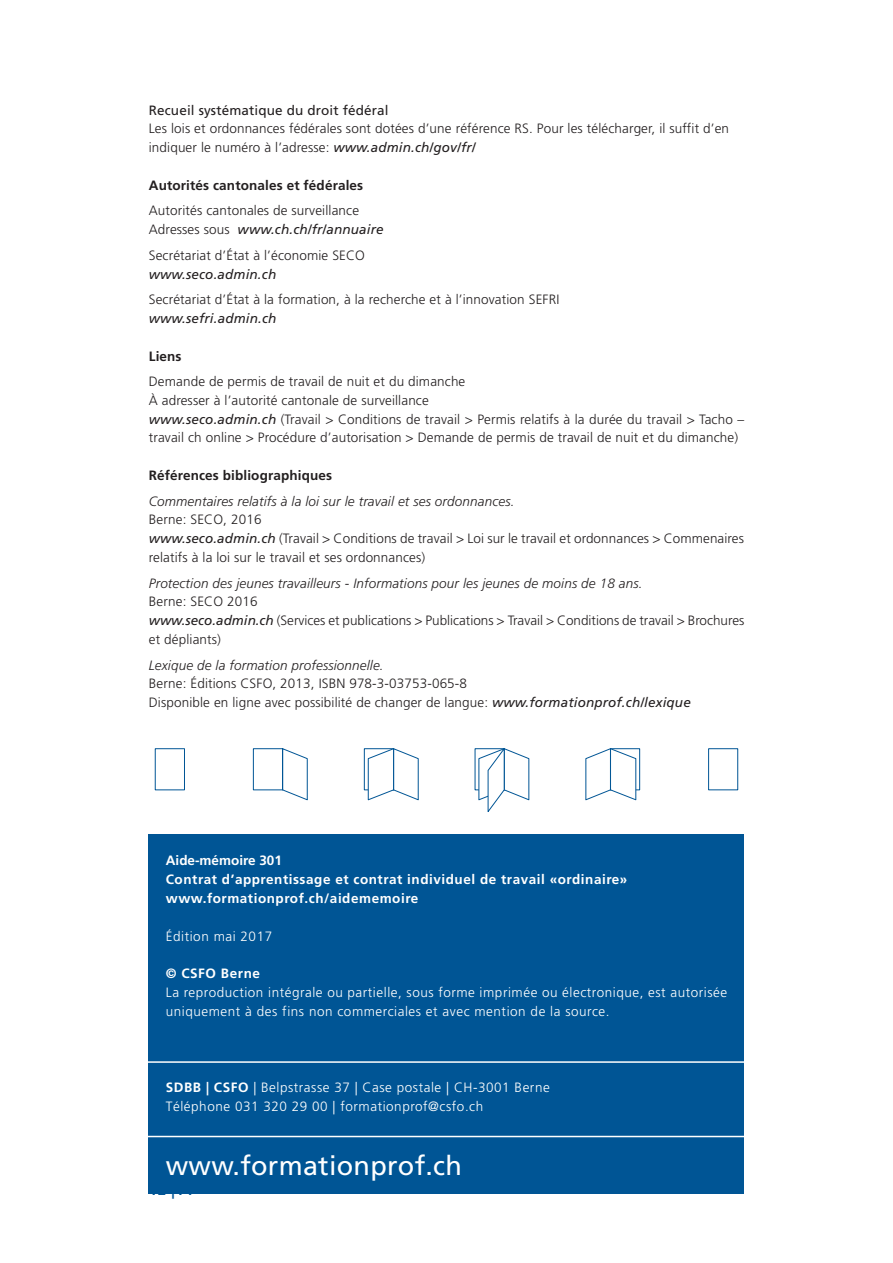
<style>
.page{position:relative;width:893px;height:1263px;background:#fff}
.page>*{position:absolute;margin:0;border:0;box-sizing:border-box;transform-origin:0 0}
.t1{font:27px "Frutiger";letter-spacing:.01em;color:#fff}
.Titel_2{font:700 15px "Frutiger";color:#005595}
.Text{font:300 13.5px/18.9px "Frutiger";letter-spacing:.01em;color:#231f20}
.Titel_3_fett{font:300 13.5px/18.9px "Frutiger";letter-spacing:.04em;color:#fff}
.Text-2{font:italic 300 13.5px "Frutiger";letter-spacing:.01em;color:#231f20}
.TEXT_neu{font:300 13.5px/18.9px "Frutiger";letter-spacing:.01em;color:#231f20}
.Titel_3_fett-2{font:700 13.5px "Frutiger";letter-spacing:.04em;color:#fff}
.titelMerk{font:700 13.5px "Frutiger";letter-spacing:.01em;color:#231f20}
.Text-3{font:italic 13.5px "Frutiger";letter-spacing:.01em;color:#231f20}
.TEXT_neu-2{font:13.5px "Frutiger";letter-spacing:.01em;color:#231f20}
.Link_roman_italic{font:italic 13.5px "Frutiger";letter-spacing:.01em;color:#231f20}
.Titel_3_fett-3{font:700 13.5px "Frutiger";color:#fff}
.s1{font-weight:400;font-style:italic}
.s2{font-weight:300;font-style:normal}
.s3{font-weight:700}
</style>
<div class="page">
<div style="left:149px;top:834px;width:595px;height:360px;background:#005595"></div>
<hr style="left:129px;top:1136px;width:660px;height:1px;background:#fff">
<hr style="left:129px;top:1061px;width:660px;height:2px;background:#fff">
<svg style="left:154px;top:748px;width:265px;height:53px"></svg>
<svg style="left:474px;top:748px;width:56px;height:64px"></svg>
<svg style="left:585px;top:748px;width:55px;height:53px"></svg>
<div style="left:708px;top:748px;width:30px;height:42px;border:1px solid #005595"></div>
<p class="TEXT_neu-2" style="left:149px;top:102px;width:241px">Recueil systématique du droit fédéral</p>
<p class="TEXT_neu" style="left:149px;top:120px;width:582px">Les lois et ordonnances fédérales sont dotées d’une référence RS. Pour les télécharger, il suffit d’en indiquer le numéro à l’adresse: <span class="s1">www.admin.ch/gov/fr/</span></p>
<p class="titelMerk" style="left:149px;top:178px;width:216px">Autorités cantonales et fédérales</p>
<p class="Text" style="left:149px;top:201px;width:212px">Autorités cantonales de surveillance</p>
<p class="Text-3" style="left:149px;top:222px;width:236px"><span class="s2">Adresses sous</span> www.ch.ch/fr/annuaire</p>
<p class="Text" style="left:149px;top:246px;width:218px">Secrétariat d’État à l’économie SECO</p>
<p class="Link_roman_italic" style="left:149px;top:266px;width:129px">www.seco.admin.ch</p>
<p class="Text" style="left:149px;top:290px;width:412px">Secrétariat d’État à la formation, à la recherche et à l’innovation SEFRI</p>
<p class="Text-3" style="left:149px;top:310px;width:129px">www.sefri.admin.ch</p>
<p class="titelMerk" style="left:149px;top:348px;width:34px">Liens</p>
<p class="Text" style="left:149px;top:372px;width:318px">Demande de permis de travail de nuit et du dimanche</p>
<p class="Text" style="left:149px;top:391px;width:282px">À adresser à l’autorité cantonale de surveillance</p>
<p class="Text" style="left:149px;top:410px;width:597px"><span class="s1">www.seco.admin.ch</span> (Travail &gt; Conditions de travail &gt; Permis relatifs à la durée du travail &gt; Tacho – travail ch online &gt; Procédure d’autorisation &gt; Demande de permis de travail de nuit et du dimanche)</p>
<p class="titelMerk" style="left:149px;top:468px;width:185px">Références bibliographiques</p>
<p class="Text-2" style="left:149px;top:493px;width:367px">Commentaires relatifs à la loi sur le travail et ses ordonnances.</p>
<p class="Text" style="left:149px;top:511px;width:114px">Berne: SECO, 2016</p>
<p class="Text" style="left:149px;top:529px;width:597px"><span class="s1">www.seco.admin.ch</span> (Travail &gt; Conditions de travail &gt; Loi sur le travail et ordonnances &gt; Commenaires relatifs à la loi sur le travail et ses ordonnances)</p>
<p class="Text-2" style="left:149px;top:575px;width:495px">Protection des jeunes travailleurs - Informations pour les jeunes de moins de 18 ans.</p>
<p class="Text" style="left:149px;top:592px;width:110px">Berne: SECO 2016</p>
<p class="Text" style="left:149px;top:611px;width:597px"><span class="s1">www.seco.admin.ch</span> (Services et publications &gt; Publications &gt; Travail &gt; Conditions de travail &gt; Brochures et dépliants)</p>
<p class="Text-2" style="left:149px;top:657px;width:236px">Lexique de la formation professionnelle.</p>
<p class="Text" style="left:149px;top:674px;width:320px">Berne: Éditions CSFO, 2013, ISBN 978-3-03753-065-8</p>
<p class="Text" style="left:149px;top:693px;width:543px">Disponible en ligne avec possibilité de changer de langue: <span class="s1">www.formationprof.ch/lexique</span></p>
<p class="Titel_3_fett-3" style="left:166px;top:852px;width:118px">Aide-mémoire 301</p>
<p class="Titel_3_fett-2" style="left:166px;top:871px;width:463px">Contrat d’apprentissage et contrat individuel de travail «ordinaire»</p>
<p class="Titel_3_fett-2" style="left:166px;top:890px;width:254px">www.formationprof.ch/aidememoire</p>
<p class="Titel_3_fett" style="left:166px;top:927px;width:108px">Édition mai 2017</p>
<p class="Titel_3_fett-2" style="left:166px;top:965px;width:96px">© CSFO Berne</p>
<p class="Titel_3_fett" style="left:166px;top:983px;width:563px">La reproduction intégrale ou partielle, sous forme imprimée ou électronique, est autorisée uniquement à des fins non commerciales et avec mention de la source.</p>
<p class="Titel_3_fett" style="left:166px;top:1078px;width:386px"><span class="s3">SDBB | CSFO</span> | Belpstrasse 37 | Case postale | CH-3001 Berne<br>Téléphone 031 320 29 00 | formationprof@csfo.ch</p>
<h1 class="t1" style="left:166px;top:1150px;width:298px">www.formationprof.ch</h1>
<p class="Titel_2" style="left:149px;top:1181px;width:45px">12 |14</p>
</div>
